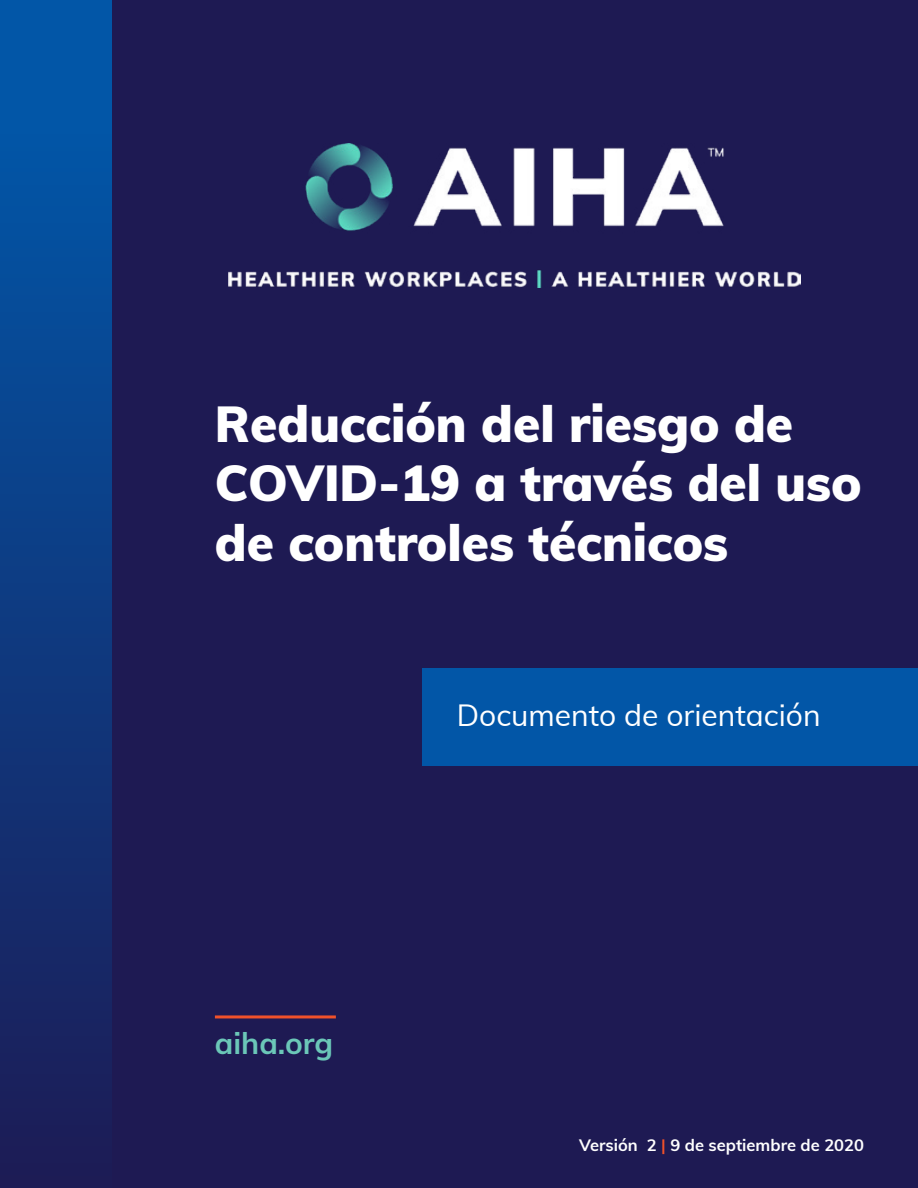
<style>
.page{position:relative;width:918px;height:1188px;background:#1e1a53}
.page>*{position:absolute;margin:0;border:0;box-sizing:border-box;transform-origin:0 0}
.t1{font:900 49.5px/59.4px "Muli";color:#fff}
.t2{font:30px "Muli";color:#fff}
.t3{font:700 30px "Muli";color:#6bc7b8}
.t4{font:700 16.5px "Muli";color:#fff}
.s1{color:#f0512a}
</style>
<div class="page">
<img style="left:229px;top:143px;width:571px;height:144px">
<div style="left:0;top:0;width:111px;height:1188px;background:linear-gradient(to bottom,#005baf,#1c1c56)"></div>
<div style="left:422px;top:668px;width:496px;height:97px;background:#0256a7"></div>
<hr style="left:215px;top:1015px;width:121px;height:3px;background:#f0512a">
<p class="t1" style="left:215px;top:392px;width:648px">Reducción del riesgo de<br>COVID-19 a través del uso de controles técnicos</p>
<p class="t3" style="left:215px;top:1021px;width:120px">aiha.org</p>
<p class="t2" style="left:457px;top:694px;width:365px">Documento de orientación</p>
<p class="t4" style="left:579px;top:1133px;width:286px">Versión 2 <span class="s1">|</span> 9 de septiembre de 2020</p>
</div>
